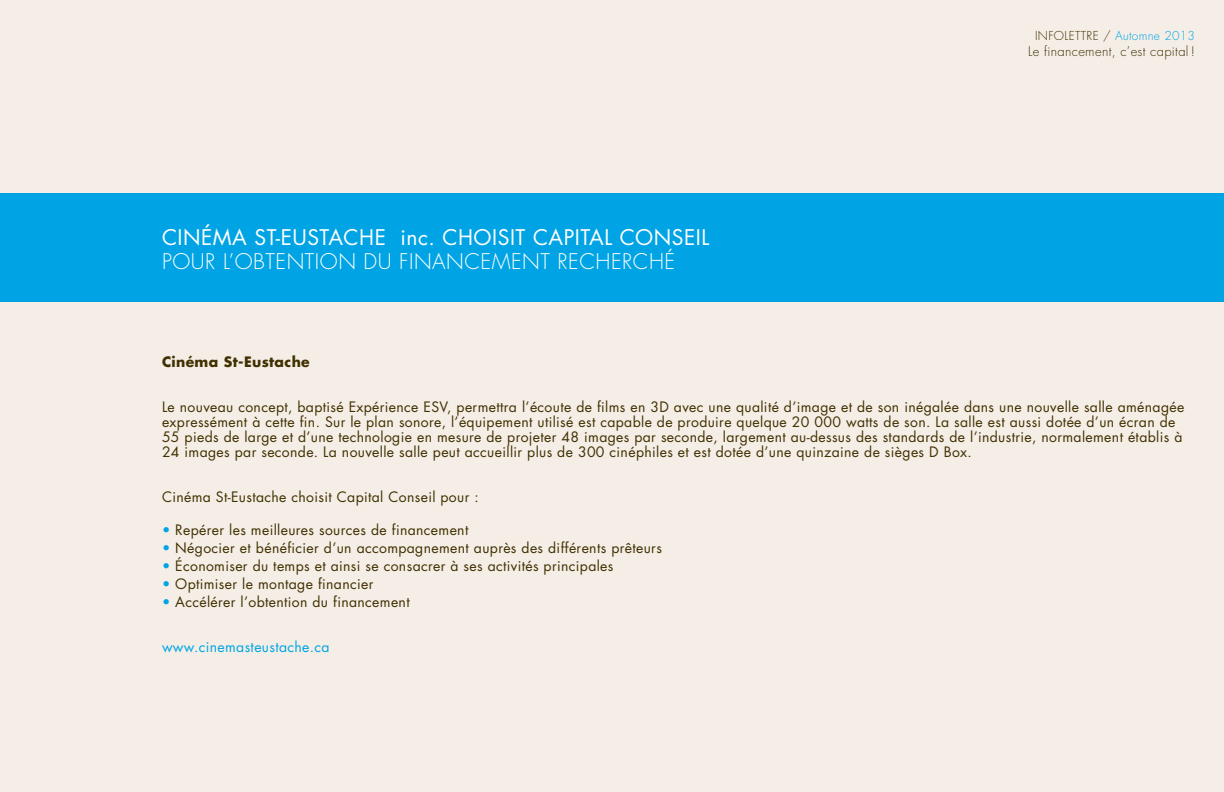
<style>
.page{position:relative;width:1224px;height:792px;background:#f4eee7}
.page>*{position:absolute;margin:0;border:0;box-sizing:border-box;transform-origin:0 0}
.t1{font:21px "Futura Std";letter-spacing:.025em;color:#fff}
.t2{font:300 21px "Futura Std";letter-spacing:.025em;color:#fff}
.t3{font:14px/15px "Futura Std";letter-spacing:.025em;color:#413000}
.t4{font:14px "Futura Std";letter-spacing:.025em;color:#00a4e4}
.t5{font:700 14px "Futura Std";letter-spacing:.025em;color:#413000}
.t6{font:300 13px "Futura Std";letter-spacing:.025em;color:#413000}
.t7{font:300 12px "Futura Std";letter-spacing:.025em;color:#413000}
.s1{color:#00a4e4}
</style>
<div class="page">
<div style="left:0;top:193px;width:1224px;height:109px;background:#00a4e4"></div>
<h1 class="t1" style="left:162px;top:224px;width:549px">CINÉMA ST-EUSTACHE inc. CHOISIT CAPITAL CONSEIL</h1>
<h1 class="t2" style="left:162px;top:249px;width:515px">POUR L’OBTENTION DU FINANCEMENT RECHERCHÉ</h1>
<p class="t7" style="left:1035px;top:28px;width:161px">INFOLETTRE / <span class="s1">Automne 2013</span></p>
<p class="t6" style="left:1028px;top:43px;width:168px">Le financement, c’est capital !</p>
<p class="t5" style="left:162px;top:353px;width:149px">Cinéma St-Eustache</p>
<p class="t3" style="left:162px;top:400px;width:1024px">Le nouveau concept, baptisé Expérience ESV, permettra l’écoute de films en 3D avec une qualité d’image et de son inégalée dans une nouvelle salle aménagée expressément à cette fin. Sur le plan sonore, l’équipement utilisé est capable de produire quelque 20 000 watts de son. La salle est aussi dotée d’un écran de 55 pieds de large et d’une technologie en mesure de projeter 48 images par seconde, largement au-dessus des standards de l’industrie, normalement établis à 24 images par seconde. La nouvelle salle peut accueillir plus de 300 cinéphiles et est dotée d’une quinzaine de sièges D Box.</p>
<p class="t3" style="left:162px;top:490px;width:318px">Cinéma St-Eustache choisit Capital Conseil pour :</p>
<p class="t3" style="left:162px;top:523px;width:308px"><span class="s1">•</span> Repérer les meilleures sources de financement</p>
<p class="t3" style="left:162px;top:541px;width:501px"><span class="s1">•</span> Négocier et bénéficier d’un accompagnement auprès des différents prêteurs</p>
<p class="t3" style="left:162px;top:559px;width:453px"><span class="s1">•</span> Économiser du temps et ainsi se consacrer à ses activités principales</p>
<p class="t3" style="left:162px;top:577px;width:213px"><span class="s1">•</span> Optimiser le montage financier</p>
<p class="t3" style="left:162px;top:595px;width:249px"><span class="s1">•</span> Accélérer l’obtention du financement</p>
<p class="t4" style="left:162px;top:638px;width:169px">www.cinemasteustache.ca</p>
</div>
